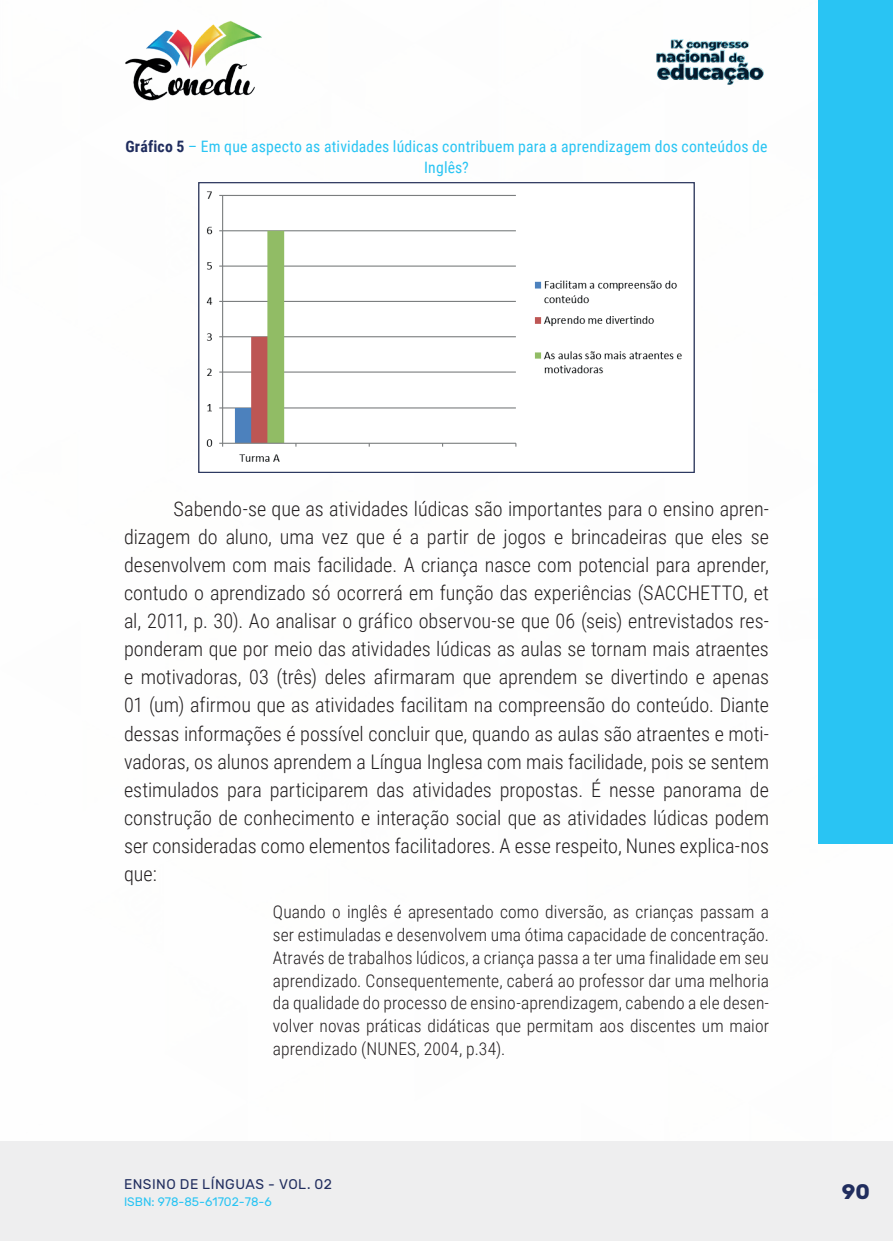
<style>
.page{position:relative;width:893px;height:1241px;background:#fff}
.page>*{position:absolute;margin:0;border:0;box-sizing:border-box;transform-origin:0 0}
.t1{font:700 21px "Rubik";color:#202d5e}
._9_CORPO{font:300 20.12px/28px "Roboto Condensed";color:#231f20;text-align:justify}
._16_CITACAO{font:300 17.5px/22.8px "Roboto Condensed";letter-spacing:.005em;color:#231f20;text-align:justify}
._14_LEGENDAS{font:15.75px/21px "Roboto Condensed";letter-spacing:.01em;color:#29c4f3;text-align:center}
.t2{font:14px "Rubik";letter-spacing:.035em;color:#202d5e}
.t3{font:12.25px "Rubik";color:#29c4f3}
.s1{font-weight:700;color:#202d5e}
</style>
<div class="page">
<div style="left:0;top:1141px;width:893px;height:99px;background:#eeeeef"></div>
<div style="left:819px;top:0;width:74px;height:843px;background:#29c4f3"></div>
<img style="left:125px;top:20px;width:137px;height:81px">
<img style="left:656px;top:39px;width:108px;height:46px">
<img style="left:206px;top:191px;width:476px;height:271px">
<div style="left:198px;top:182px;width:496px;height:290px;border:1px solid #202d5e"></div>
<p class="_14_LEGENDAS" style="left:125px;top:135px;width:644px"><span class="s1">Gráfico 5</span> – Em que aspecto as atividades lúdicas contribuem para a aprendizagem dos conteúdos de<br>Inglês?</p>
<p class="_9_CORPO" style="left:124px;top:494px;width:646px;text-indent:50px">Sabendo-se que as atividades lúdicas são importantes para o ensino apren&shy;dizagem do aluno, uma vez que é a partir de jogos e brincadeiras que eles se desenvolvem com mais facilidade. A criança nasce com potencial para aprender, contudo o aprendizado só ocorrerá em função das experiências (SACCHETTO, et al, 2011, p. 30). Ao analisar o gráfico observou-se que 06 (seis) entrevistados res&shy;ponderam que por meio das atividades lúdicas as aulas se tornam mais atraentes e motivadoras, 03 (três) deles afirmaram que aprendem se divertindo e apenas 01 (um) afirmou que as atividades facilitam na compreensão do conteúdo. Diante dessas informações é possível concluir que, quando as aulas são atraentes e moti&shy;vadoras, os alunos aprendem a Língua Inglesa com mais facilidade, pois se sentem estimulados para participarem das atividades propostas. É nesse panorama de construção de conhecimento e interação social que as atividades lúdicas podem ser consideradas como elementos facilitadores. A esse respeito, Nunes explica-nos que:</p>
<p class="_16_CITACAO" style="left:273px;top:899px;width:498px">Quando o inglês é apresentado como diversão, as crianças passam a ser estimuladas e desenvolvem uma ótima capacidade de concentração.<br>Através de trabalhos lúdicos, a criança passa a ter uma finalidade em seu aprendizado. Consequentemente, caberá ao professor dar uma melhoria da qualidade do processo de ensino-aprendizagem, cabendo a ele desen&shy;volver novas práticas didáticas que permitam aos discentes um maior aprendizado (NUNES, 2004, p.34).</p>
<p class="t2" style="left:124px;top:1175px;width:209px">ENSINO DE LÍNGUAS - VOL. 02</p>
<p class="t3" style="left:124px;top:1194px;width:149px">ISBN: 978-85-61702-78-6</p>
<p class="t1" style="left:842px;top:1179px;width:30px">90</p>
</div>
